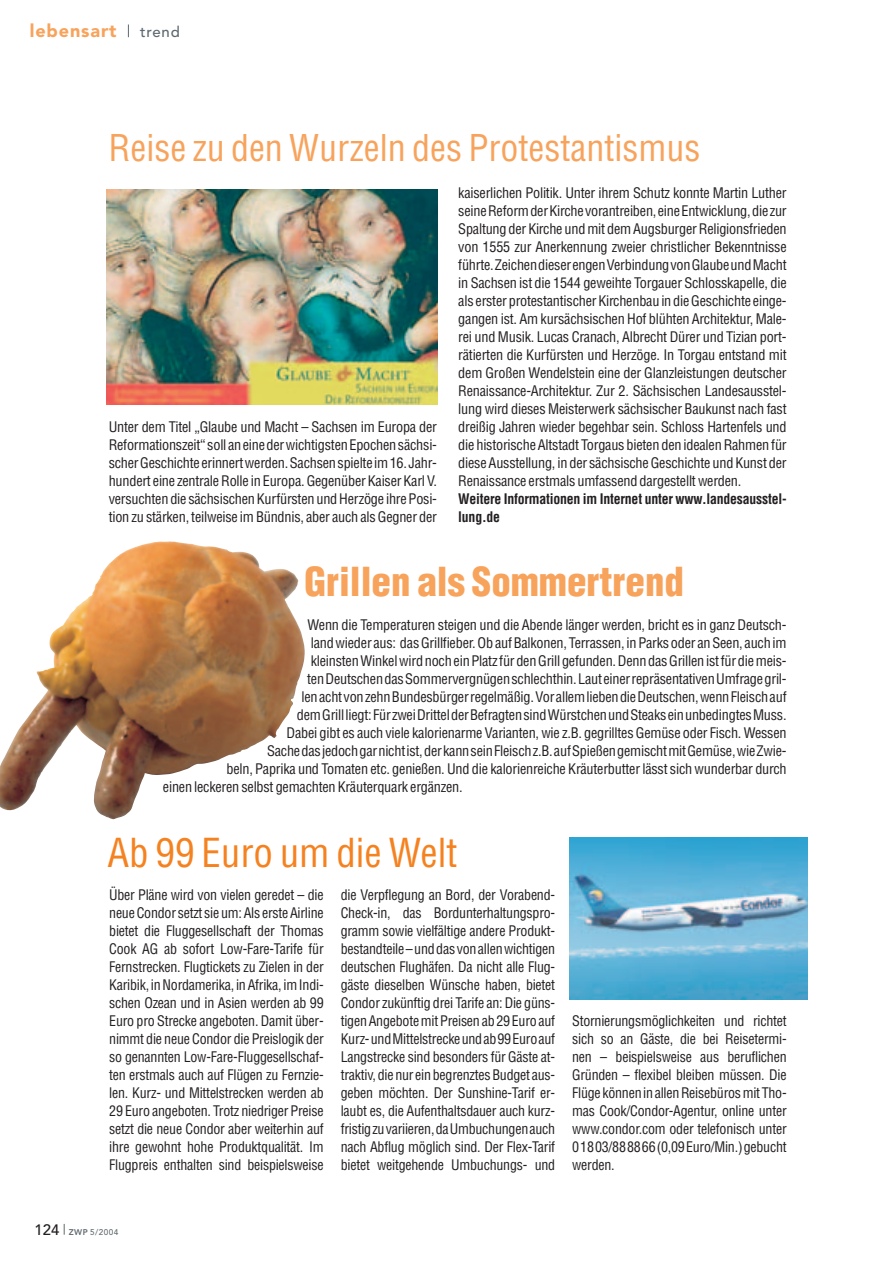
<style>
.page{position:relative;width:893px;height:1263px;background:#fff}
.page>*{position:absolute;margin:0;border:0;box-sizing:border-box;transform-origin:0 0}
.t1{font:900 condensed 39px "Helvetica";color:#f8a35c}
.t2{font:condensed 39px "Helvetica";color:#f58220}
.t3{font:condensed 36px "Helvetica";color:#f8a35c}
.t4{font:900 18px "Avenir";letter-spacing:.05em;color:#f8a35c}
.t5{font:500 15px "Avenir";letter-spacing:.05em;color:#5f696f}
.t6{font:condensed 14.25px/18px "Helvetica";letter-spacing:-.015em;color:#231f20;text-align:justify}
.t7{font:700 condensed 14.25px/18px "Helvetica";letter-spacing:-.015em;color:#231f20}
.t8{font:500 8.25px "Avenir";color:#5f696f}
.s1{font-size:15px;color:#231f20}
.s2{font-weight:800}
</style>
<div class="page">
<svg style="left:128px;top:24px;width:1px;height:13px"></svg>
<img style="left:106px;top:190px;width:331px;height:214px">
<img style="left:1px;top:541px;width:231px;height:277px">
<img style="left:570px;top:838px;width:238px;height:162px">
<p class="t4" style="left:30px;top:24px;width:88px">lebensart</p>
<p class="t5" style="left:140px;top:26px;width:41px">trend</p>
<h2 class="t3" style="left:108px;top:134px;width:593px">Reise zu den Wurzeln des Protestantismus</h2>
<p class="t6" style="left:109px;top:419px;width:330px">Unter dem Titel „Glaube und Macht – Sachsen im Europa der Reformationszeit“ soll an eine der wichtigsten Epochen sächsi&shy;scher Geschichte erinnert werden. Sachsen spielte im 16. Jahr&shy;hundert eine zentrale Rolle in Europa. Gegenüber Kaiser Karl V. versuchten die sächsischen Kurfürsten und Herzöge ihre Posi&shy;tion zu stärken, teilweise im Bündnis, aber auch als Gegner der</p>
<p class="t6" style="left:458px;top:185px;width:330px">kaiserlichen Politik. Unter ihrem Schutz konnte Martin Luther seine Reform der Kirche vorantreiben, eine Entwicklung, die zur Spaltung der Kirche und mit dem Augsburger Religionsfrieden von 1555 zur Anerkennung zweier christlicher Bekenntnisse führte. Zeichen dieser engen Verbindung von Glaube und Macht in Sachsen ist die 1544 geweihte Torgauer Schlosskapelle, die als erster protestantischer Kirchenbau in die Geschichte einge&shy;gangen ist. Am kursächsischen Hof blühten Architektur, Male&shy;rei und Musik. Lucas Cranach, Albrecht Dürer und Tizian port&shy;rätierten die Kurfürsten und Herzöge. In Torgau entstand mit dem Großen Wendelstein eine der Glanzleistungen deutscher Renaissance-Architektur. Zur 2. Sächsischen Landesausstel&shy;lung wird dieses Meisterwerk sächsischer Baukunst nach fast dreißig Jahren wieder begehbar sein. Schloss Hartenfels und die historische Altstadt Torgaus bieten den idealen Rahmen für diese Ausstellung, in der sächsische Geschichte und Kunst der Renaissance erstmals umfassend dargestellt werden.</p>
<p class="t7" style="left:458px;top:491px;width:330px">Weitere Informationen im Internet unter www.landesausstel&shy;lung.de</p>
<h1 class="t1" style="left:304px;top:567px;width:381px">Grillen als Sommertrend</h1>
<p class="t6" style="left:307px;top:617px;width:481px">Wenn die Temperaturen steigen und die Abende länger werden, bricht es in ganz Deutsch-</p>
<p class="t6" style="left:311px;top:635px;width:477px">land wieder aus: das Grillfieber. Ob auf Balkonen, Terrassen, in Parks oder an Seen, auch im</p>
<p class="t6" style="left:311px;top:653px;width:477px">kleinsten Winkel wird noch ein Platz für den Grill gefunden. Denn das Grillen ist für die meis-</p>
<p class="t6" style="left:307px;top:671px;width:481px">ten Deutschen das Sommervergnügen schlechthin. Laut einer repräsentativen Umfrage gril-</p>
<p class="t6" style="left:302px;top:689px;width:487px">len acht von zehn Bundesbürger regelmäßig. Vor allem lieben die Deutschen, wenn Fleisch auf</p>
<p class="t6" style="left:297px;top:707px;width:491px">dem Grill liegt: Für zwei Drittel der Befragten sind Würstchen und Steaks ein unbedingtes Muss.</p>
<p class="t6" style="left:287px;top:725px;width:502px">Dabei gibt es auch viele kalorienarme Varianten, wie z.B. gegrilltes Gemüse oder Fisch. Wessen</p>
<p class="t6" style="left:267px;top:743px;width:521px">Sache das jedoch gar nicht ist, der kann sein Fleisch z.B. auf Spießen gemischt mit Gemüse, wie Zwie-</p>
<p class="t6" style="left:226px;top:761px;width:562px">beln, Paprika und Tomaten etc. genießen. Und die kalorienreiche Kräuterbutter lässt sich wunderbar durch</p>
<p class="t6" style="left:163px;top:779px;width:301px">einen leckeren selbst gemachten Kräuterquark ergänzen.</p>
<h1 class="t2" style="left:108px;top:838px;width:351px">Ab 99 Euro um die Welt</h1>
<p class="t6" style="left:109px;top:887px;width:216px">Über Pläne wird von vielen geredet – die neue Condor setzt sie um: Als erste Airline bietet die Fluggesellschaft der Thomas Cook AG ab sofort Low-Fare-Tarife für Fernstrecken. Flugtickets zu Zielen in der Karibik, in Nordamerika, in Afrika, im Indi&shy;schen Ozean und in Asien werden ab 99<br>Euro pro Strecke angeboten. Damit über&shy;nimmt die neue Condor die Preislogik der so genannten Low-Fare-Fluggesellschaf&shy;ten erstmals auch auf Flügen zu Fernzie&shy;len. Kurz- und Mittelstrecken werden ab 29 Euro angeboten. Trotz niedriger Preise setzt die neue Condor aber weiterhin auf ihre gewohnt hohe Produktqualität. Im Flugpreis enthalten sind beispielsweise</p>
<p class="t6" style="left:341px;top:887px;width:216px">die Verpflegung an Bord, der Vorabend-Check-in, das Bordunterhaltungspro&shy;gramm sowie vielfältige andere Produkt&shy;bestandteile – und das von allen wichtigen deutschen Flughäfen. Da nicht alle Flug&shy;gäste dieselben Wünsche haben, bietet Condor zukünftig drei Tarife an: Die güns&shy;tigen Angebote mit Preisen ab 29 Euro auf Kurz- und Mittelstrecke und ab 99 Euro auf Langstrecke sind besonders für Gäste at&shy;traktiv, die nur ein begrenztes Budget aus&shy;geben möchten. Der Sunshine-Tarif er&shy;laubt es, die Aufenthaltsdauer auch kurz&shy;fristig zu variieren, da Umbuchungen auch nach Abflug möglich sind. Der Flex-Tarif bietet weitgehende Umbuchungs- und</p>
<p class="t6" style="left:572px;top:1013px;width:216px">Stornierungsmöglichkeiten und richtet sich so an Gäste, die bei Reisetermi&shy;nen – beispielsweise aus beruflichen Gründen – flexibel bleiben müssen. Die Flüge können in allen Reisebüros mit Tho&shy;mas Cook/Condor-Agentur, online unter www.condor.com oder telefonisch unter 0 18 03/88 88 66 (0,09 Euro/Min.) gebucht werden.</p>
<p class="t8" style="left:35px;top:1228px;width:85px"><span class="s1">124</span> <span class="s2">ZWP</span> 5/2004</p>
</div>
